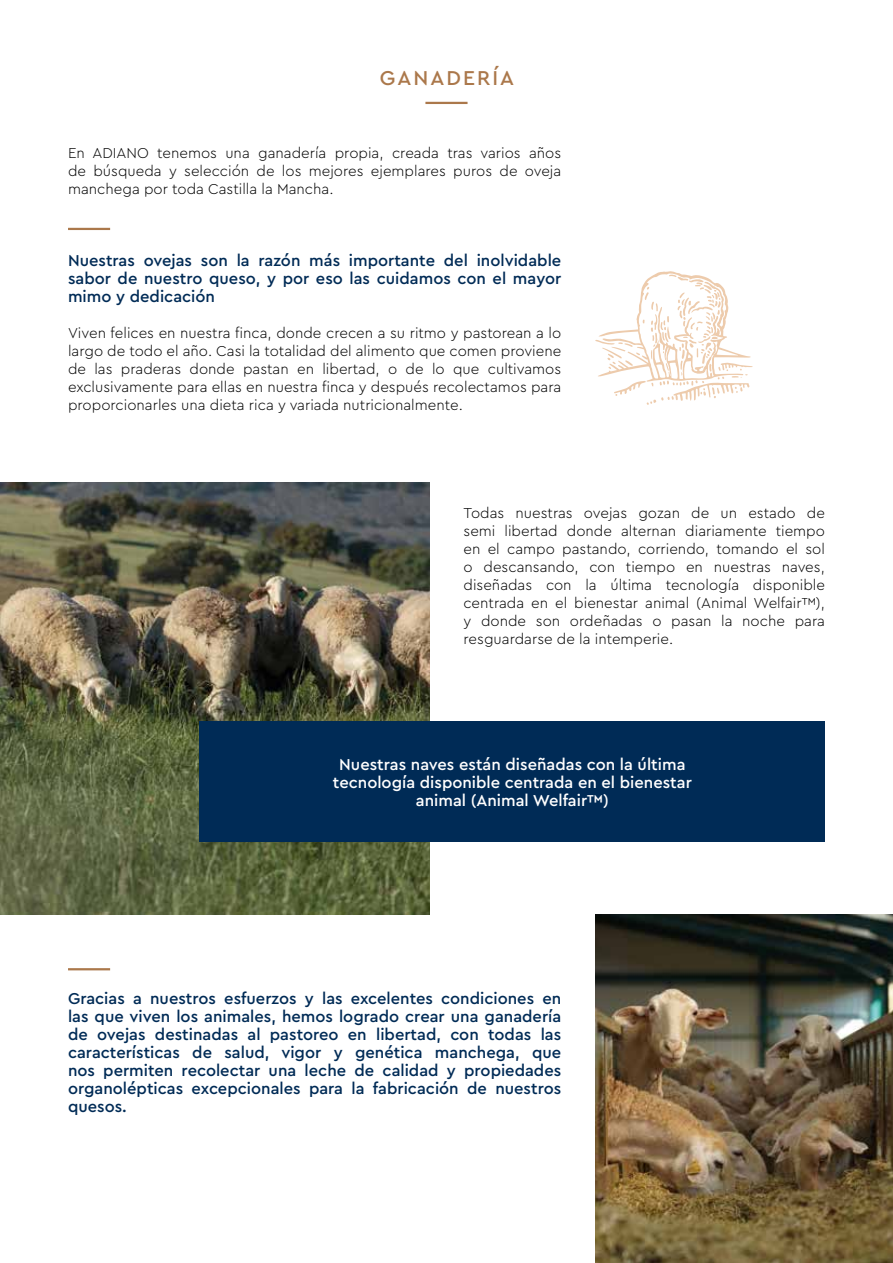
<style>
.page{position:relative;width:893px;height:1263px;background:#fff}
.page>*{position:absolute;margin:0;border:0;box-sizing:border-box;transform-origin:0 0}
.t1{font:500 21px "Cera Pro";letter-spacing:.1em;color:#ab784b}
.t2{font:500 16.5px/18px "Cera Pro";color:#002b56;text-align:justify}
.t3{font:500 16.5px/18px "Cera Pro";color:#fff;text-align:center}
.t4{font:300 15px/18px "Cera Pro";color:#000;text-align:justify}
</style>
<div class="page">
<img style="left:0;top:482px;width:429px;height:433px">
<img style="left:595px;top:914px;width:298px;height:349px">
<div style="left:200px;top:721px;width:625px;height:121px;background:#002b56"></div>
<svg style="left:595px;top:271px;width:158px;height:134px"></svg>
<hr style="left:425px;top:102px;width:43px;height:2px;background:#ab784b">
<hr style="left:68px;top:228px;width:42px;height:2px;background:#ab784b">
<hr style="left:68px;top:968px;width:42px;height:2px;background:#ab784b">
<h1 class="t1" style="left:380px;top:64px;width:136px">GANADERÍA</h1>
<p class="t4" style="left:68px;top:143px;width:495px">En ADIANO tenemos una ganadería propia, creada tras varios años de búsqueda y selección de los mejores ejemplares puros de oveja manchega por toda Castilla la Mancha.</p>
<p class="t2" style="left:68px;top:251px;width:495px">Nuestras ovejas son la razón más importante del inolvidable sabor de nuestro queso, y por eso las cuidamos con el mayor mimo y dedicación</p>
<p class="t4" style="left:68px;top:323px;width:495px">Viven felices en nuestra finca, donde crecen a su ritmo y pastorean a lo largo de todo el año. Casi la totalidad del alimento que comen proviene de las praderas donde pastan en libertad, o de lo que cultivamos exclusivamente para ellas en nuestra finca y después recolectamos para proporcionarles una dieta rica y variada nutricionalmente.</p>
<p class="t4" style="left:463px;top:503px;width:363px">Todas nuestras ovejas gozan de un estado de semi libertad donde alternan diariamente tiempo en el campo pastando, corriendo, tomando el sol o descansando, con tiempo en nuestras naves, diseñadas con la última tecnología disponible centrada en el bienestar animal (Animal Welfair™), y donde son ordeñadas o pasan la noche para resguardarse de la intemperie.</p>
<p class="t3" style="left:333px;top:755px;width:360px">Nuestras naves están diseñadas con la última tecnología disponible centrada en el bienestar animal (Animal Welfair™)</p>
<p class="t2" style="left:68px;top:989px;width:495px">Gracias a nuestros esfuerzos y las excelentes condiciones en las que viven los animales, hemos logrado crear una ganadería de ovejas destinadas al pastoreo en libertad, con todas las características de salud, vigor y genética manchega, que nos permiten recolectar una leche de calidad y propiedades organolépticas excepcionales para la fabricación de nuestros quesos.</p>
</div>
